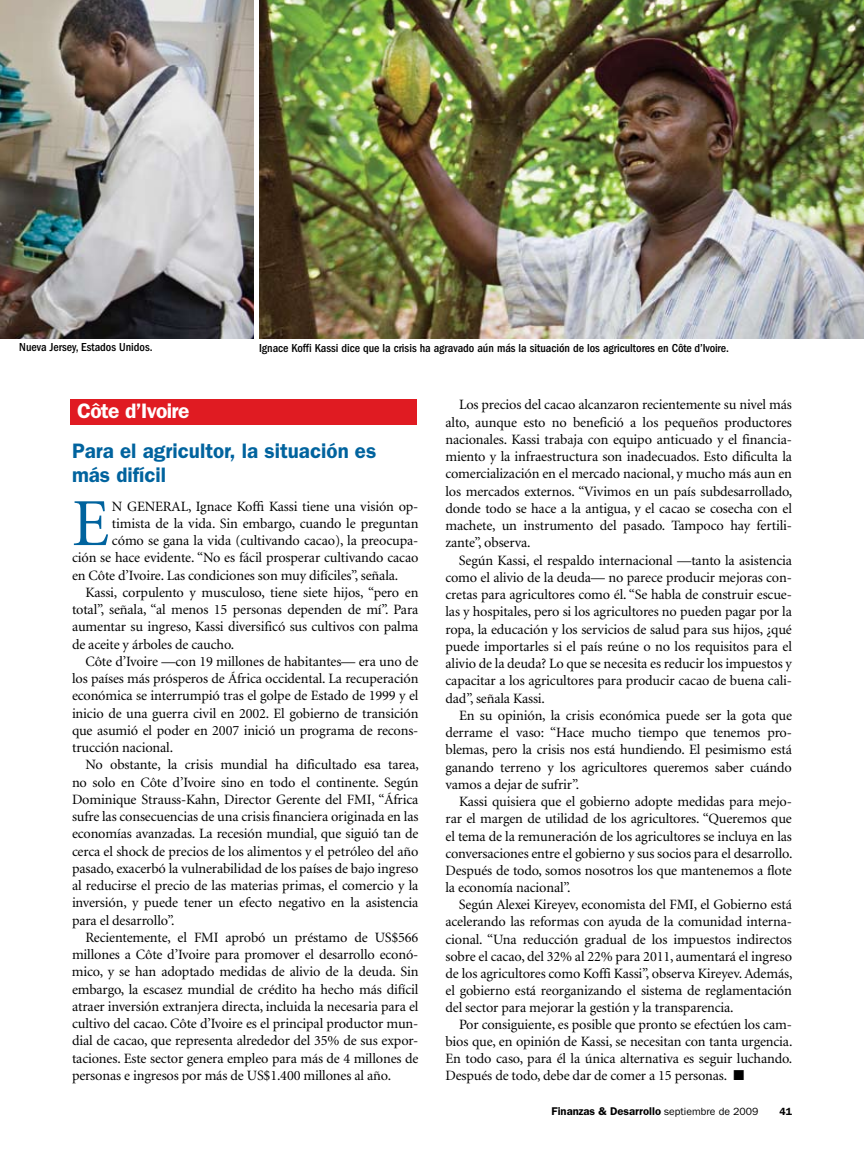
<style>
.page{position:relative;width:864px;height:1161px;background:#fff}
.page>*{position:absolute;margin:0;border:0;box-sizing:border-box;transform-origin:0 0}
.t1{font:67.35px "Minion";color:#00639e}
.t2{font:600 21px/24px "Franklin Gothic";color:#00639e}
.t3{font:600 21px "Franklin Gothic";letter-spacing:-.035em;color:#fff}
.t4{font:14.25px/17.2px "Minion";letter-spacing:-.01em;color:#000;text-align:justify}
.t5{font:500 condensed 12px "Franklin Gothic";color:#000}
.t6{font:600 11.25px "Franklin Gothic";color:#000}
.t7{font:600 10.5px "Franklin Gothic";color:#000}
.s1{font-weight:400;font-size:10.5px}
</style>
<div class="page">
<img style="left:0;top:0;width:254px;height:339px">
<img style="left:259px;top:0;width:605px;height:339px">
<div style="left:70px;top:400px;width:347px;height:25px;background:#e01b22"></div>
<p class="t5" style="left:19px;top:341px;width:135px">Nueva Jersey, Estados Unidos.</p>
<p class="t5" style="left:259px;top:342px;width:471px">Ignace Koffi Kassi dice que la crisis ha agravado aún más la situación de los agricultores en Côte d’Ivoire.</p>
<h2 class="t3" style="left:77px;top:399px;width:114px">Côte d’Ivoire</h2>
<h2 class="t2" style="left:72px;top:439px;width:306px">Para el agricultor, la situación es más difícil</h2>
<h1 class="t1" style="left:72px;top:490px;width:39px">E</h1>
<p class="t4" style="left:112px;top:498px;width:308px">N GENERAL, Ignace Koffi Kassi tiene una visión op-</p>
<p class="t4" style="left:112px;top:515px;width:308px">timista de la vida. Sin embargo, cuando le preguntan</p>
<p class="t4" style="left:112px;top:532px;width:308px">cómo se gana la vida (cultivando cacao), la preocupa-</p>
<p class="t4" style="left:72px;top:550px;width:348px">ción se hace evidente. “No es fácil prosperar cultivando cacao</p>
<p class="t4" style="left:72px;top:567px;width:328px">en Côte d’Ivoire. Las condiciones son muy difíciles”, señala.</p>
<p class="t4" style="left:86px;top:584px;width:334px">Kassi, corpulento y musculoso, tiene siete hijos, “pero en</p>
<p class="t4" style="left:72px;top:601px;width:348px">total”, señala, “al menos 15 personas dependen de mí”. Para</p>
<p class="t4" style="left:72px;top:619px;width:348px">aumentar su ingreso, Kassi diversificó sus cultivos con palma</p>
<p class="t4" style="left:72px;top:636px;width:164px">de aceite y árboles de caucho.</p>
<p class="t4" style="left:86px;top:653px;width:334px">Côte d’Ivoire —con 19 millones de habitantes— era uno de</p>
<p class="t4" style="left:72px;top:670px;width:348px">los países más prósperos de África occidental. La recuperación</p>
<p class="t4" style="left:72px;top:688px;width:348px">económica se interrumpió tras el golpe de Estado de 1999 y el</p>
<p class="t4" style="left:72px;top:705px;width:348px">inicio de una guerra civil en 2002. El gobierno de transición</p>
<p class="t4" style="left:72px;top:722px;width:348px">que asumió el poder en 2007 inició un programa de recons-</p>
<p class="t4" style="left:72px;top:739px;width:103px">trucción nacional.</p>
<p class="t4" style="left:86px;top:757px;width:335px">No obstante, la crisis mundial ha dificultado esa tarea,</p>
<p class="t4" style="left:72px;top:774px;width:348px">no solo en Côte d’Ivoire sino en todo el continente. Según</p>
<p class="t4" style="left:72px;top:791px;width:348px">Dominique Strauss-Kahn, Director Gerente del FMI, “África</p>
<p class="t4" style="left:72px;top:808px;width:348px">sufre las consecuencias de una crisis financiera originada en las</p>
<p class="t4" style="left:72px;top:826px;width:348px">economías avanzadas. La recesión mundial, que siguió tan de</p>
<p class="t4" style="left:72px;top:843px;width:348px">cerca el shock de precios de los alimentos y el petróleo del año</p>
<p class="t4" style="left:72px;top:860px;width:348px">pasado, exacerbó la vulnerabilidad de los países de bajo ingreso</p>
<p class="t4" style="left:72px;top:877px;width:348px">al reducirse el precio de las materias primas, el comercio y la</p>
<p class="t4" style="left:72px;top:895px;width:348px">inversión, y puede tener un efecto negativo en la asistencia</p>
<p class="t4" style="left:72px;top:912px;width:104px">para el desarrollo”.</p>
<p class="t4" style="left:85px;top:929px;width:334px">Recientemente, el FMI aprobó un préstamo de US$566</p>
<p class="t4" style="left:72px;top:946px;width:348px">millones a Côte d’Ivoire para promover el desarrollo econó-</p>
<p class="t4" style="left:72px;top:964px;width:348px">mico, y se han adoptado medidas de alivio de la deuda. Sin</p>
<p class="t4" style="left:72px;top:981px;width:348px">embargo, la escasez mundial de crédito ha hecho más difícil</p>
<p class="t4" style="left:72px;top:998px;width:348px">atraer inversión extranjera directa, incluida la necesaria para el</p>
<p class="t4" style="left:72px;top:1015px;width:348px">cultivo del cacao. Côte d’Ivoire es el principal productor mun-</p>
<p class="t4" style="left:72px;top:1033px;width:348px">dial de cacao, que representa alrededor del 35% de sus expor-</p>
<p class="t4" style="left:72px;top:1050px;width:348px">taciones. Este sector genera empleo para más de 4 millones de</p>
<p class="t4" style="left:72px;top:1067px;width:321px">personas e ingresos por más de US$1.400 millones al año.</p>
<p class="t4" style="left:446px;top:397px;width:348px;text-indent:14px">Los precios del cacao alcanzaron recientemente su nivel más alto, aunque esto no benefició a los pequeños productores nacionales. Kassi trabaja con equipo anticuado y el financia&shy;miento y la infraestructura son inadecuados. Esto dificulta la comercialización en el mercado nacional, y mucho más aun en los mercados externos. “Vivimos en un país subdesarrollado, donde todo se hace a la antigua, y el cacao se cosecha con el machete, un instrumento del pasado. Tampoco hay fertili&shy;zante”, observa.</p>
<p class="t4" style="left:445px;top:552px;width:348px;text-indent:13px">Según Kassi, el respaldo internacional —tanto la asistencia como el alivio de la deuda— no parece producir mejoras con&shy;cretas para agricultores como él. “Se habla de construir escue&shy;las y hospitales, pero si los agricultores no pueden pagar por la ropa, la educación y los servicios de salud para sus hijos, ¿qué puede importarles si el país reúne o no los requisitos para el alivio de la deuda? Lo que se necesita es reducir los impuestos y capacitar a los agricultores para producir cacao de buena cali&shy;dad”, señala Kassi.</p>
<p class="t4" style="left:446px;top:707px;width:348px;text-indent:14px">En su opinión, la crisis económica puede ser la gota que derrame el vaso: “Hace mucho tiempo que tenemos pro&shy;blemas, pero la crisis nos está hundiendo. El pesimismo está ganando terreno y los agricultores queremos saber cuándo vamos a dejar de sufrir”.</p>
<p class="t4" style="left:446px;top:793px;width:348px;text-indent:14px">Kassi quisiera que el gobierno adopte medidas para mejo&shy;rar el margen de utilidad de los agricultores. “Queremos que el tema de la remuneración de los agricultores se incluya en las conversaciones entre el gobierno y sus socios para el desarrollo.<br>Después de todo, somos nosotros los que mantenemos a flote la economía nacional”.</p>
<p class="t4" style="left:446px;top:897px;width:348px;text-indent:13px">Según Alexei Kireyev, economista del FMI, el Gobierno está acelerando las reformas con ayuda de la comunidad interna&shy;cional. “Una reducción gradual de los impuestos indirectos sobre el cacao, del 32% al 22% para 2011, aumentará el ingreso de los agricultores como Koffi Kassi”, observa Kireyev. Además, el gobierno está reorganizando el sistema de reglamentación del sector para mejorar la gestión y la transparencia.</p>
<p class="t4" style="left:446px;top:1017px;width:348px;text-indent:14px">Por consiguiente, es posible que pronto se efectúen los cam&shy;bios que, en opinión de Kassi, se necesitan con tanta urgencia.<br>En todo caso, para él la única alternativa es seguir luchando.<br>Después de todo, debe dar de comer a 15 personas. ■</p>
<p class="t6" style="left:552px;top:1105px;width:208px">Finanzas &amp; Desarrollo <span class="s1">septiembre de 2009</span></p>
<p class="t7" style="left:779px;top:1106px;width:14px">41</p>
</div>
